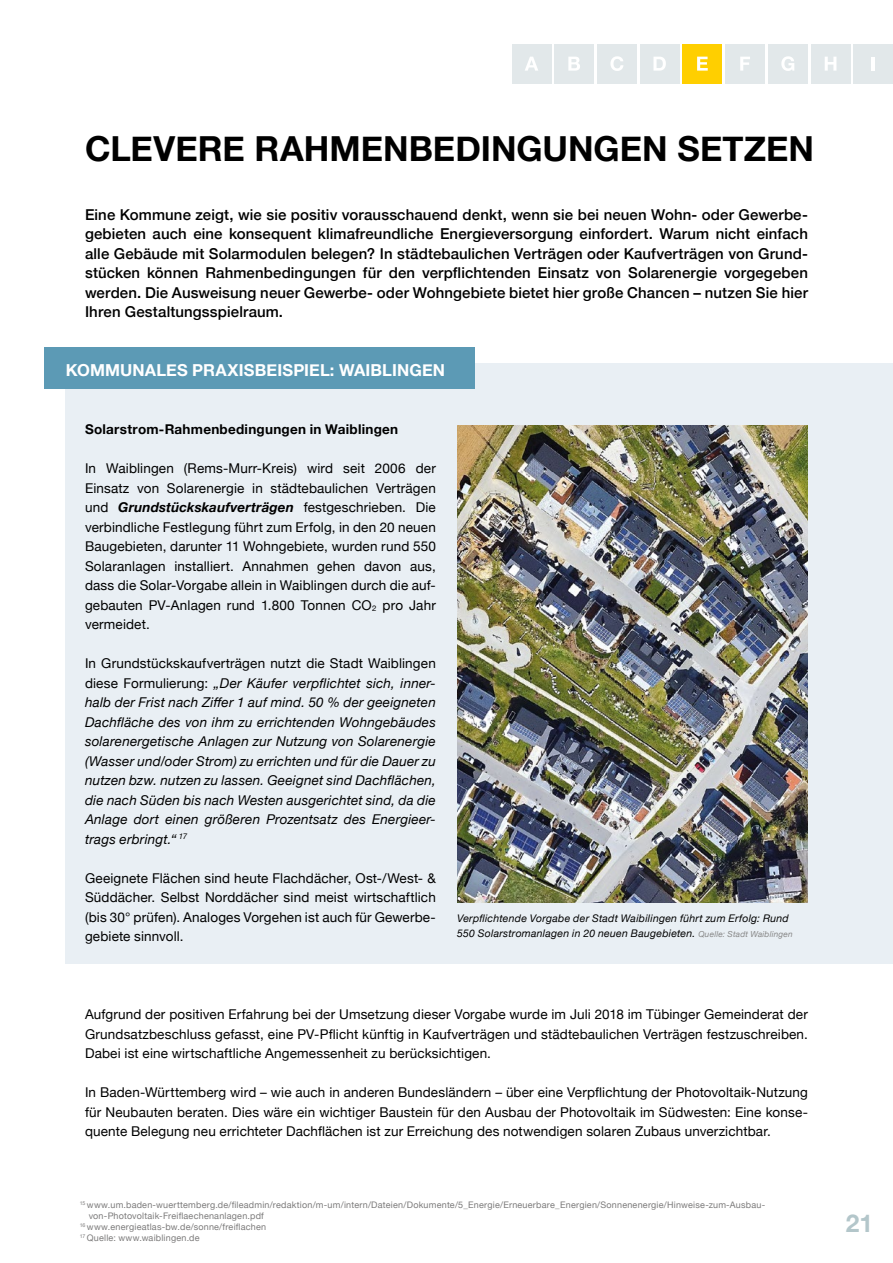
<style>
.page{position:relative;width:893px;height:1263px;background:#fff}
.page>*{position:absolute;margin:0;border:0;box-sizing:border-box;transform-origin:0 0}
.t1{font:700 34.5px "Helvetica Neue";color:#000}
.t2{font:700 24.45px "Helvetica Neue";color:#b3c6ca}
.t3{font:700 16.5px "Helvetica Neue";letter-spacing:.005em;color:#fff}
.t4{font:500 15px/19.5px "Helvetica Neue";letter-spacing:.01em;color:#000;text-align:justify}
.t5{font:13.5px/19.5px "Helvetica Neue";letter-spacing:.01em;color:#000;text-align:justify}
.t6{font:italic 13.5px/19.5px "Helvetica Neue";letter-spacing:.015em;color:#000;text-align:justify}
.t7{font:700 13.5px "Helvetica Neue";letter-spacing:.02em;color:#000}
.t8{font:italic 10.5px/15px "Helvetica Neue";letter-spacing:.02em;color:#000}
.t9{font:9px "Helvetica Neue";letter-spacing:.025em;color:#7c7b7b}
.s1{font-weight:700;font-style:italic}
.s2{font-size:7.8px}
.s3{font-style:normal}
.s4{font-size:8.25px;color:#878787}
</style>
<div class="page">
<div style="left:66px;top:363px;width:827px;height:600px;background:#e9eff4"></div>
<div style="left:45px;top:347px;width:430px;height:42px;background:#5c9ab5"></div>
<img style="left:457px;top:425px;width:351px;height:477px">
<div style="left:512px;top:44px;width:39px;height:39px;background:#e2e8ea"></div>
<div style="left:555px;top:44px;width:39px;height:39px;background:#e2e8ea"></div>
<div style="left:597px;top:44px;width:40px;height:39px;background:#e2e8ea"></div>
<div style="left:640px;top:44px;width:39px;height:39px;background:#e2e8ea"></div>
<div style="left:768px;top:44px;width:39px;height:39px;background:#e2e8ea"></div>
<div style="left:683px;top:44px;width:39px;height:39px;background:#ffcf00"></div>
<div style="left:811px;top:44px;width:39px;height:39px;background:#e2e8ea"></div>
<div style="left:725px;top:44px;width:40px;height:39px;background:#e2e8ea"></div>
<div style="left:854px;top:44px;width:39px;height:39px;background:#e2e8ea"></div>
<svg style="left:525px;top:57px;width:13px;height:14px"></svg>
<svg style="left:568px;top:57px;width:12px;height:14px"></svg>
<svg style="left:610px;top:56px;width:13px;height:15px"></svg>
<svg style="left:653px;top:57px;width:13px;height:14px"></svg>
<svg style="left:697px;top:57px;width:11px;height:14px"></svg>
<svg style="left:740px;top:57px;width:10px;height:14px"></svg>
<svg style="left:781px;top:56px;width:13px;height:15px"></svg>
<svg style="left:825px;top:57px;width:11px;height:14px"></svg>
<hr style="left:872px;top:57px;width:3px;height:14px;background:#fff">
<h1 class="t1" style="left:85px;top:122px;width:731px">CLEVERE RAHMENBEDINGUNGEN SETZEN</h1>
<p class="t4" style="left:85px;top:203px;width:724px">Eine Kommune zeigt, wie sie positiv vorausschauend denkt, wenn sie bei neuen Wohn- oder Gewerbe&shy;gebieten auch eine konsequent klimafreundliche Energieversorgung einfordert. Warum nicht einfach alle Gebäude mit Solarmodulen belegen? In städtebaulichen Verträgen oder Kaufverträgen von Grund&shy;stücken können Rahmenbedingungen für den verpflichtenden Einsatz von Solarenergie vorgegeben werden. Die Ausweisung neuer Gewerbe- oder Wohngebiete bietet hier große Chancen – nutzen Sie hier Ihren Gestaltungsspielraum.</p>
<p class="t3" style="left:66px;top:357px;width:381px">KOMMUNALES PRAXISBEISPIEL: WAIBLINGEN</p>
<p class="t7" style="left:85px;top:419px;width:315px">Solarstrom-Rahmenbedingungen in Waiblingen</p>
<p class="t5" style="left:85px;top:460px;width:352px">In Waiblingen (Rems-Murr-Kreis) wird seit 2006 der Einsatz von Solarenergie in städtebaulichen Verträgen und <span class="s1">Grundstückskaufverträgen</span> festgeschrieben. Die verbindliche Festlegung führt zum Erfolg, in den 20 neuen Baugebieten, darunter 11 Wohngebiete, wurden rund 550<br>Solaranlagen installiert. Annahmen gehen davon aus, dass die Solar-Vorgabe allein in Waiblingen durch die auf&shy;gebauten PV-Anlagen rund 1.800 Tonnen CO<span class="s2">2</span> pro Jahr vermeidet.</p>
<p class="t6" style="left:85px;top:655px;width:352px"><span class="s3">In Grundstückskaufverträgen nutzt die Stadt Waiblingen diese Formulierung:</span> „Der Käufer verpflichtet sich, inner&shy;halb der Frist nach Ziffer 1 auf mind. 50 % der geeigneten Dachfläche des von ihm zu errichtenden Wohngebäudes solarenergetische Anlagen zur Nutzung von Solarenergie (Wasser und/oder Strom) zu errichten und für die Dauer zu nutzen bzw. nutzen zu lassen. Geeignet sind Dachflächen, die nach Süden bis nach Westen ausgerichtet sind, da die Anlage dort einen größeren Prozentsatz des Energieer&shy;trags erbringt.“ <sup>17</sup></p>
<p class="t5" style="left:85px;top:869px;width:352px">Geeignete Flächen sind heute Flachdächer, Ost-/West- &amp; Süddächer. Selbst Norddächer sind meist wirtschaftlich (bis 30° prüfen). Analoges Vorgehen ist auch für Gewerbe&shy;gebiete sinnvoll.</p>
<p class="t8" style="left:457px;top:911px;width:337px">Verpflichtende Vorgabe der Stadt Waibilingen führt zum Erfolg: Rund<br>550 Solarstromanlagen in 20 neuen Baugebieten. <span class="s4">Quelle: Stadt Waiblingen</span></p>
<p class="t5" style="left:85px;top:1005px;width:724px">Aufgrund der positiven Erfahrung bei der Umsetzung dieser Vorgabe wurde im Juli 2018 im Tübinger Gemeinderat der Grundsatzbeschluss gefasst, eine PV-Pflicht künftig in Kaufverträgen und städtebaulichen Verträgen festzuschreiben.<br>Dabei ist eine wirtschaftliche Angemessenheit zu berücksichtigen.</p>
<p class="t5" style="left:85px;top:1083px;width:724px">In Baden-Württemberg wird – wie auch in anderen Bundesländern – über eine Verpflichtung der Photovoltaik-Nutzung für Neubauten beraten. Dies wäre ein wichtiger Baustein für den Ausbau der Photovoltaik im Südwesten: Eine konse&shy;quente Belegung neu errichteter Dachflächen ist zur Erreichung des notwendigen solaren Zubaus unverzichtbar.</p>
<p class="t9" style="left:80px;top:1199px;width:687px"><sup>15</sup> www.um.baden-wuerttemberg.de/fileadmin/redaktion/m-um/intern/Dateien/Dokumente/5_Energie/Erneuerbare_Energien/Sonnenenergie/Hinweise-zum-Ausbau-</p>
<p class="t9" style="left:89px;top:1209px;width:177px">von-Photovoltaik-Freiflaechenanlagen.pdf</p>
<p class="t9" style="left:80px;top:1220px;width:188px"><sup>16</sup> www.energieatlas-bw.de/sonne/freiflachen</p>
<p class="t9" style="left:80px;top:1231px;width:121px"><sup>17</sup> Quelle: www.waiblingen.de</p>
<h2 class="t2" style="left:846px;top:1204px;width:29px">21</h2>
</div>
